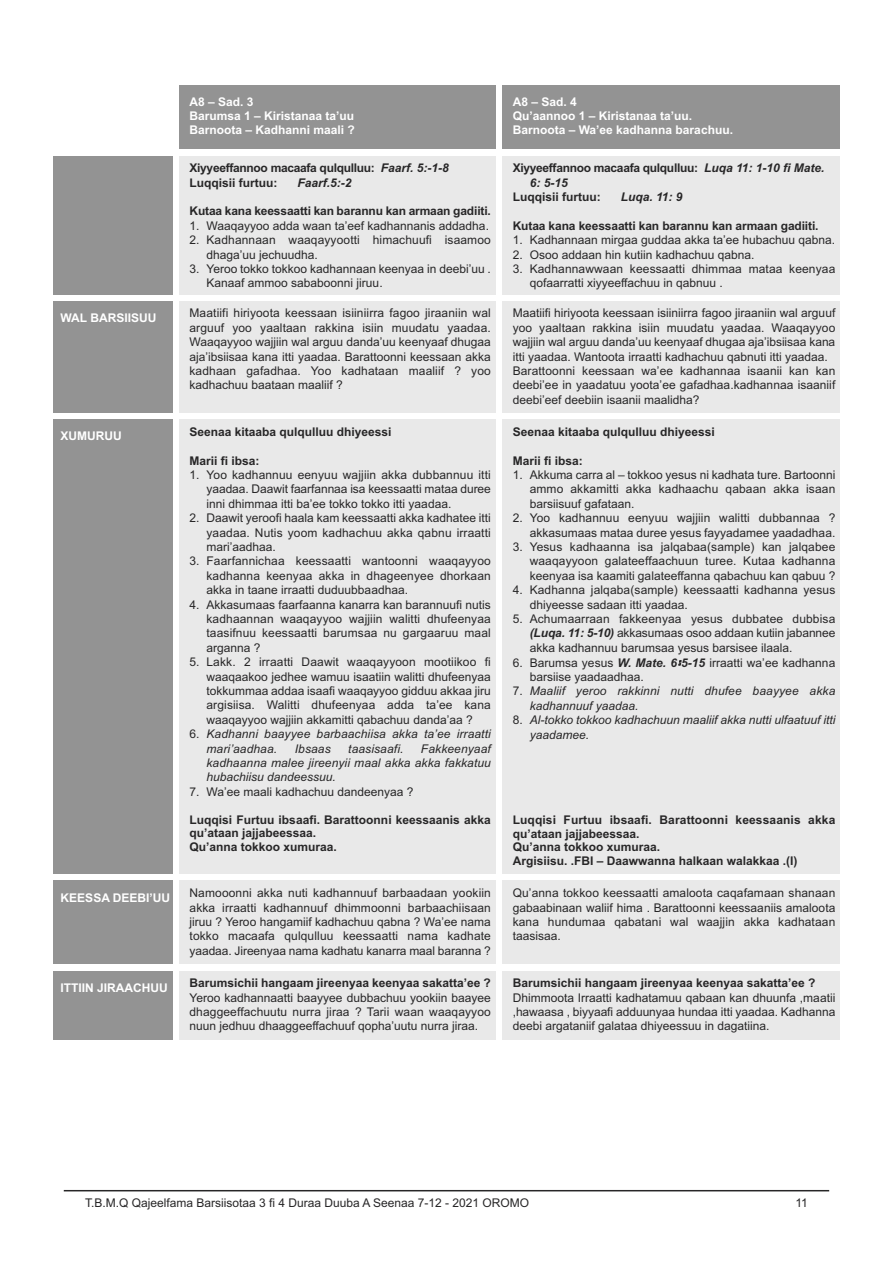
<style>
.page{position:relative;width:893px;height:1263px;background:#fff}
.page>*{position:absolute;margin:0;border:0;box-sizing:border-box;transform-origin:0 0}
.t1{font:12px/14.4px "Arial";color:#272627;text-align:justify}
.t2{font:700 12px/13.5px "Arial";color:#272627}
.t3{font:italic 12px/14.4px "Arial";letter-spacing:.01em;color:#272627}
.t4{font:700 12px/14.4px "Arial";color:#fff}
.t5{font:700 12px/14.4px "Arial";letter-spacing:-.025em;color:#272627}
.t6{font:italic 700 12px "Arial";color:#272627}
.s1{font-style:italic}
.s2{font-style:normal}
.s3{font-weight:700;font-style:italic}
.s4{font-family:"Nyala";font-style:italic}
</style>
<div class="page">
<hr style="left:64px;top:1190px;width:765px;height:1px;background:#272627">
<div style="left:179px;top:85px;width:316px;height:64px;background:#939393"></div>
<div style="left:502px;top:85px;width:338px;height:64px;background:#939393"></div>
<div style="left:53px;top:156px;width:119px;height:138px;background:#939393"></div>
<div style="left:179px;top:156px;width:316px;height:138px;background:#e9e9e9"></div>
<div style="left:502px;top:156px;width:338px;height:138px;background:#e9e9e9"></div>
<div style="left:53px;top:301px;width:119px;height:111px;background:#939393"></div>
<div style="left:179px;top:301px;width:316px;height:111px;background:#e9e9e9"></div>
<div style="left:502px;top:301px;width:338px;height:111px;background:#e9e9e9"></div>
<div style="left:53px;top:420px;width:119px;height:454px;background:#939393"></div>
<div style="left:179px;top:420px;width:316px;height:454px;background:#e9e9e9"></div>
<div style="left:502px;top:420px;width:338px;height:454px;background:#e9e9e9"></div>
<div style="left:53px;top:881px;width:119px;height:83px;background:#939393"></div>
<div style="left:179px;top:881px;width:316px;height:83px;background:#e9e9e9"></div>
<div style="left:502px;top:881px;width:338px;height:83px;background:#e9e9e9"></div>
<div style="left:53px;top:971px;width:119px;height:68px;background:#939393"></div>
<div style="left:179px;top:971px;width:316px;height:68px;background:#e9e9e9"></div>
<div style="left:502px;top:971px;width:338px;height:68px;background:#e9e9e9"></div>
<p class="t4" style="left:190px;top:94px;width:167px">A8 – Sad. 3<br>Barumsa 1 – Kiristanaa ta’uu<br>Barnoota – Kadhanni maali ?</p>
<p class="t4" style="left:513px;top:94px;width:222px">A8 – Sad. 4<br>Qu’aannoo 1 – Kiristanaa ta’uu.<br>Barnoota – Wa’ee kadhanna barachuu.</p>
<p class="t5" style="left:190px;top:161px;width:261px">Xiyyeeffannoo macaafa qulqulluu: <span class="s1">Faarf. 5:-1-8<br></span>Luqqisii furtuu:</p>
<p class="t5" style="left:530px;top:161px;width:296px;text-indent:-17px">Xiyyeeffannoo macaafa qulqulluu: <span class="s1">Luqa 11: 1-10 fi Mate.<br>6: 5-15</span></p>
<p class="t2" style="left:513px;top:190px;width:89px">Luqqisii furtuu:</p>
<p class="t6" style="left:621px;top:190px;width:63px">Luqa. 11: 9</p>
<p class="t2" style="left:513px;top:219px;width:307px">Kutaa kana keessaatti kan barannu kan armaan gadiiti.</p>
<p class="t1" style="left:513px;top:233px;width:324px">1. Kadhannaan mirgaa guddaa akka ta’ee hubachuu qabna.</p>
<p class="t1" style="left:513px;top:247px;width:243px">2. Osoo addaan hin kutiin kadhachuu qabna.</p>
<p class="t1" style="left:530px;top:262px;width:307px;text-indent:-17px">3. Kadhannawwaan keessaatti dhimmaa mataa keenyaa qofaarratti xiyyeeffachuu in qabnuu .</p>
<p class="t6" style="left:298px;top:175px;width:56px">Faarf.5:-2</p>
<p class="t2" style="left:190px;top:204px;width:303px">Kutaa kana keessaatti kan barannu kan armaan gadiiti.</p>
<p class="t1" style="left:190px;top:218px;width:301px">1. Waaqayyoo adda waan ta’eef kadhannanis addadha.</p>
<p class="t1" style="left:207px;top:233px;width:286px;text-indent:-17px">2. Kadhannaan waaqayyootti himachuufi isaamoo dhaga’uu jechuudha.</p>
<p class="t1" style="left:207px;top:262px;width:286px;text-indent:-17px">3. Yeroo tokko tokkoo kadhannaan keenyaa in deebi’uu .<br>Kanaaf ammoo sababoonni jiruu.</p>
<p class="t4" style="left:61px;top:311px;width:97px">WAL BARSIISUU</p>
<p class="t1" style="left:190px;top:306px;width:303px">Maatiifi hiriyoota keessaan isiiniirra fagoo jiraaniin wal arguuf yoo yaaltaan rakkina isiin muudatu yaadaa.<br>Waaqayyoo wajjiin wal arguu danda’uu keenyaaf dhugaa aja’ibsiisaa kana itti yaadaa. Barattoonni keessaan akka kadhaan gafadhaa. Yoo kadhataan maaliif ? yoo kadhachuu baataan maaliif ?</p>
<p class="t1" style="left:513px;top:306px;width:324px;text-align:left">Maatiifi hiriyoota keessaan isiiniirra fagoo jiraaniin wal arguuf yoo yaaltaan rakkina isiin muudatu yaadaa. Waaqayyoo wajjiin wal arguu danda’uu keenyaaf dhugaa aja’ibsiisaa kana itti yaadaa. Wantoota irraatti kadhachuu qabnuti itti yaadaa.<br>Barattoonni keessaan wa’ee kadhannaa isaanii kan kan deebi’ee in yaadatuu yoota’ee gafadhaa.kadhannaa isaaniif deebi’eef deebiin isaanii maalidha?</p>
<p class="t4" style="left:61px;top:429px;width:63px">XUMURUU</p>
<p class="t2" style="left:190px;top:425px;width:204px">Seenaa kitaaba qulqulluu dhiyeessi</p>
<p class="t2" style="left:190px;top:454px;width:72px">Marii fi ibsa:</p>
<p class="t1" style="left:207px;top:468px;width:286px;text-indent:-17px">1. Yoo kadhannuu eenyuu wajjiin akka dubbannuu itti yaadaa. Daawit faarfannaa isa keessaatti mataa duree inni dhimmaa itti ba’ee tokko tokko itti yaadaa.</p>
<p class="t1" style="left:207px;top:511px;width:286px;text-indent:-17px">2. Daawit yeroofi haala kam keessaatti akka kadhatee itti yaadaa. Nutis yoom kadhachuu akka qabnu irraatti mari’aadhaa.</p>
<p class="t1" style="left:207px;top:554px;width:286px;text-indent:-17px">3. Faarfannichaa keessaatti wantoonni waaqayyoo kadhanna keenyaa akka in dhageenyee dhorkaan akka in taane irraatti duduubbaadhaa.</p>
<p class="t1" style="left:207px;top:597px;width:286px;text-indent:-17px">4. Akkasumaas faarfaanna kanarra kan barannuufi nutis kadhaannan waaqayyoo wajjiin walitti dhufeenyaa taasifnuu keessaatti barumsaa nu gargaaruu maal arganna ?</p>
<p class="t1" style="left:207px;top:655px;width:286px;text-indent:-17px">5. Lakk. 2 irraatti Daawit waaqayyoon mootiikoo fi waaqaakoo jedhee wamuu isaatiin walitti dhufeenyaa tokkummaa addaa isaafi waaqayyoo gidduu akkaa jiru argisiisa. Walitti dhufeenyaa adda ta’ee kana waaqayyoo wajjiin akkamitti qabachuu danda’aa ?</p>
<p class="t3" style="left:207px;top:727px;width:286px;text-indent:-17px"><span class="s2">6.</span> Kadhanni baayyee barbaachiisa akka ta’ee irraatti mari’aadhaa.</p>
<p class="t2" style="left:513px;top:425px;width:204px">Seenaa kitaaba qulqulluu dhiyeessi</p>
<p class="t2" style="left:513px;top:454px;width:72px">Marii fi ibsa:</p>
<p class="t1" style="left:530px;top:468px;width:307px;text-indent:-17px">1. Akkuma carra al – tokkoo yesus ni kadhata ture. Bartoonni ammo akkamitti akka kadhaachu qabaan akka isaan barsiisuuf gafataan.</p>
<p class="t1" style="left:513px;top:511px;width:324px;text-align:right">2. Yoo kadhannuu eenyuu wajjiin walitti dubbannaa ? akkasumaas mataa duree yesus fayyadamee yaadadhaa.</p>
<p class="t1" style="left:530px;top:540px;width:307px;text-indent:-17px">3. Yesus kadhaanna isa jalqabaa(sample) kan jalqabee waaqayyoon galateeffaachuun turee. Kutaa kadhanna keenyaa isa kaamiti galateeffanna qabachuu kan qabuu ?</p>
<p class="t1" style="left:530px;top:583px;width:307px;text-indent:-17px">4. Kadhanna jalqaba(sample) keessaatti kadhanna yesus dhiyeesse sadaan itti yaadaa.</p>
<p class="t1" style="left:530px;top:612px;width:307px;text-indent:-17px">5. Achumaarraan fakkeenyaa yesus dubbatee dubbisa <span class="s3">(Luqa. 11: 5-10)</span> akkasumaas osoo addaan kutiin jabannee akka kadhannuu barumsaa yesus barsisee ilaala.</p>
<p class="t1" style="left:530px;top:655px;width:307px;text-indent:-17px">6. Barumsa yesus <span class="s3">W. Mate. 6</span><span class="s4">፡</span><span class="s3">5-15</span> irraatti wa’ee kadhanna barsiise yaadaadhaa.</p>
<p class="t3" style="left:530px;top:684px;width:307px;text-indent:-17px"><span class="s2">7.</span> Maaliif yeroo rakkinni nutti dhufee baayyee akka kadhannuuf yaadaa.</p>
<p class="t3" style="left:530px;top:713px;width:307px;text-indent:-17px"><span class="s2">8.</span> Al-tokko tokkoo kadhachuun maaliif akka nutti ulfaatuuf itti yaadamee.</p>
<p class="t3" style="left:207px;top:741px;width:286px;text-align:justify;text-indent:214px">Fakkeenyaaf kadhaanna malee jireenyii maal akka akka fakkatuu hubachiisu dandeessuu.</p>
<p class="t1" style="left:190px;top:784px;width:226px">7. Wa’ee maali kadhachuu dandeenyaa ?</p>
<p class="t2" style="left:190px;top:813px;width:303px">Luqqisi Furtuu ibsaafi. Barattoonni keessaanis akka qu’ataan jajjabeessaa.<br>Qu’anna tokkoo xumuraa.</p>
<p class="t3" style="left:295px;top:741px;width:37px">Ibsaas</p>
<p class="t3" style="left:348px;top:741px;width:57px">taasisaafi.</p>
<p class="t2" style="left:513px;top:813px;width:324px">Luqqisi Furtuu ibsaafi. Barattoonni keessaanis akka qu’ataan jajjabeessaa.<br>Qu’anna tokkoo xumuraa.<br>Argisiisu. .FBI – Daawwanna halkaan walakkaa .(I)</p>
<p class="t4" style="left:61px;top:890px;width:111px">KEESSA DEEBI’UU</p>
<p class="t1" style="left:190px;top:886px;width:303px">Namooonni akka nuti kadhannuuf barbaadaan yookiin akka irraatti kadhannuuf dhimmoonni barbaachiisaan jiruu ? Yeroo hangamiif kadhachuu qabna ? Wa’ee nama tokko macaafa qulqulluu keessaatti nama kadhate yaadaa. Jireenyaa nama kadhatu kanarra maal baranna ?</p>
<p class="t1" style="left:513px;top:886px;width:324px">Qu’anna tokkoo keessaatti amaloota caqafamaan shanaan gabaabinaan waliif hima . Barattoonni keessaaniis amaloota kana hundumaa qabatani wal waajjin akka kadhataan taasisaa.</p>
<p class="t4" style="left:61px;top:980px;width:109px">ITTIIN JIRAACHUU</p>
<p class="t2" style="left:190px;top:976px;width:303px">Barumsichii hangaam jireenyaa keenyaa sakatta’ee ?</p>
<p class="t1" style="left:190px;top:990px;width:303px">Yeroo kadhannaatti baayyee dubbachuu yookiin baayee dhaggeeffachuutu nurra jiraa ? Tarii waan waaqayyoo nuun jedhuu dhaaggeeffachuuf qopha’uutu nurra jiraa.</p>
<p class="t2" style="left:513px;top:976px;width:304px">Barumsichii hangaam jireenyaa keenyaa sakatta’ee ?</p>
<p class="t1" style="left:513px;top:990px;width:324px">Dhimmoota Irraatti kadhatamuu qabaan kan dhuunfa ,maatii ,hawaasa , biyyaafi adduunyaa hundaa itti yaadaa. Kadhanna deebi argataniif galataa dhiyeessuu in dagatiina.</p>
<p class="t1" style="left:85px;top:1195px;width:446px">T.B.M.Q Qajeelfama Barsiisotaa 3 fi 4 Duraa Duuba A Seenaa 7-12 - 2021 OROMO</p>
<p class="t1" style="left:795px;top:1195px;width:14px">11</p>
</div>
